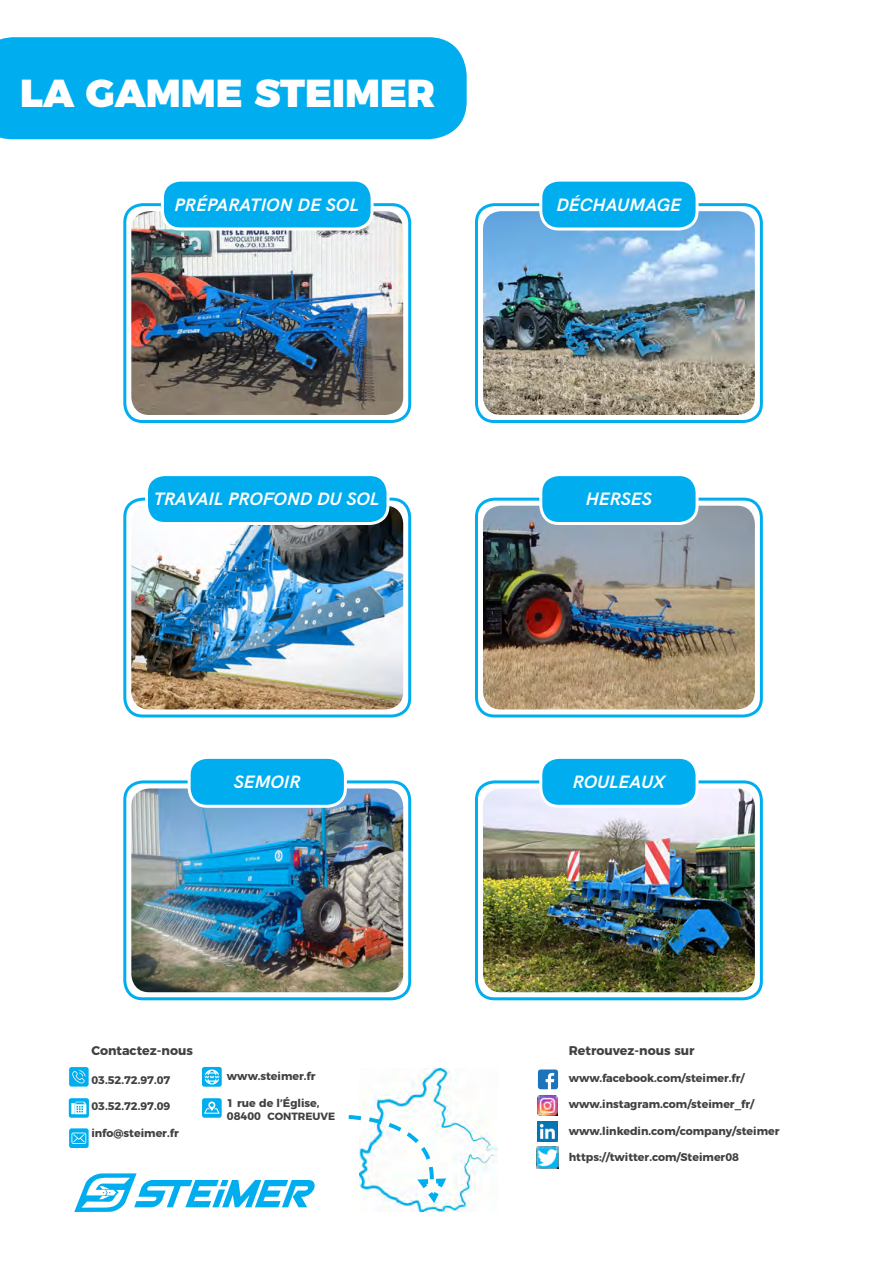
<style>
.page{position:relative;width:893px;height:1263px;background:#fff}
.page>*{position:absolute;margin:0;border:0;box-sizing:border-box;transform-origin:0 0}
.t1{font:900 39px "Montserrat";color:#fff}
.t2{font:italic 700 18px "HK Grotesk";color:#fff}
.t3{font:700 12.6px "Montserrat";color:#414042}
.t4{font:700 11.1px "Montserrat";color:#414042}
.t5{font:700 10.5px "Montserrat";color:#414042}
.s1{font-size:11.1px}
</style>
<div class="page">
<img style="left:363px;top:1068px;width:134px;height:144px">
<svg style="left:74px;top:1173px;width:241px;height:39px"></svg>
<svg style="left:348px;top:1113px;width:102px;height:94px"></svg>
<div style="left:69px;top:1067px;width:20px;height:19px;background:#00aeef;border-radius:2px"></div>
<svg style="left:72px;top:1070px;width:14px;height:13px"></svg>
<svg style="left:69px;top:1098px;width:20px;height:20px"></svg>
<svg style="left:71px;top:1103px;width:4px;height:11px"></svg>
<svg style="left:75px;top:1102px;width:11px;height:12px"></svg>
<div style="left:202px;top:1098px;width:20px;height:20px;background:#00aeef;border-radius:2px"></div>
<svg style="left:204px;top:1101px;width:16px;height:13px"></svg>
<div style="left:69px;top:1128px;width:20px;height:20px;background:#00aeef;border-radius:2px"></div>
<svg style="left:71px;top:1132px;width:15px;height:12px"></svg>
<div style="left:202px;top:1067px;width:20px;height:20px;background:#00aeef;border-radius:2px"></div>
<svg style="left:205px;top:1069px;width:14px;height:15px"></svg>
<img style="left:131px;top:788px;width:272px;height:204px">
<div style="left:123px;top:780px;width:288px;height:220px;border:3px solid #00aeef;border-radius:18px"></div>
<div style="left:189px;top:757px;width:156px;height:49px;background:#00aeef;border-radius:18px"></div>
<div style="left:188px;top:756px;width:159px;height:52px;border:3px solid #fff;border-radius:18px"></div>
<img style="left:483px;top:788px;width:272px;height:204px">
<div style="left:475px;top:780px;width:288px;height:220px;border:3px solid #00aeef;border-radius:18px"></div>
<div style="left:541px;top:757px;width:156px;height:49px;background:#00aeef;border-radius:18px"></div>
<div style="left:539px;top:756px;width:160px;height:52px;border:3px solid #fff;border-radius:18px"></div>
<img style="left:483px;top:506px;width:272px;height:203px">
<div style="left:475px;top:498px;width:288px;height:219px;border:3px solid #00aeef;border-radius:18px"></div>
<div style="left:541px;top:475px;width:156px;height:48px;background:#00aeef;border-radius:18px"></div>
<div style="left:539px;top:473px;width:160px;height:52px;border:3px solid #fff;border-radius:18px"></div>
<img style="left:483px;top:211px;width:272px;height:204px">
<div style="left:475px;top:203px;width:288px;height:220px;border:3px solid #00aeef;border-radius:18px"></div>
<div style="left:541px;top:180px;width:156px;height:49px;background:#00aeef;border-radius:18px"></div>
<div style="left:539px;top:179px;width:160px;height:51px;border:3px solid #fff;border-radius:18px"></div>
<img style="left:131px;top:506px;width:272px;height:203px">
<div style="left:123px;top:498px;width:288px;height:219px;border:3px solid #00aeef;border-radius:18px"></div>
<div style="left:147px;top:475px;width:241px;height:48px;background:#00aeef;border-radius:18px"></div>
<div style="left:145px;top:473px;width:244px;height:52px;border:3px solid #fff;border-radius:18px"></div>
<img style="left:131px;top:211px;width:272px;height:204px">
<div style="left:123px;top:203px;width:288px;height:220px;border:3px solid #00aeef;border-radius:18px"></div>
<div style="left:162px;top:180px;width:210px;height:49px;background:#00aeef;border-radius:18px"></div>
<div style="left:161px;top:179px;width:213px;height:51px;border:3px solid #fff;border-radius:18px"></div>
<div style="left:0;top:37px;width:467px;height:102px;background:#00aeef"></div>
<svg style="left:538px;top:1069px;width:20px;height:20px"></svg>
<img style="left:538px;top:1095px;width:20px;height:20px">
<img style="left:538px;top:1121px;width:20px;height:20px">
<img style="left:537px;top:1146px;width:22px;height:22px">
<h1 class="t1" style="left:20px;top:60px;width:416px">LA GAMME STEIMER</h1>
<h2 class="t2" style="left:175px;top:191px;width:186px">PRÉPARATION DE SOL</h2>
<h2 class="t2" style="left:154px;top:486px;width:227px">TRAVAIL PROFOND DU SOL</h2>
<h2 class="t2" style="left:556px;top:191px;width:126px">DÉCHAUMAGE</h2>
<h2 class="t2" style="left:586px;top:486px;width:68px">HERSES</h2>
<h2 class="t2" style="left:234px;top:768px;width:68px">SEMOIR</h2>
<h2 class="t2" style="left:573px;top:768px;width:94px">ROULEAUX</h2>
<p class="t3" style="left:91px;top:1040px;width:103px">Contactez-nous</p>
<p class="t4" style="left:91px;top:1071px;width:80px">03.52.72.97.07</p>
<p class="t4" style="left:91px;top:1097px;width:80px">03.52.72.97.09</p>
<p class="t4" style="left:91px;top:1124px;width:89px">info@steimer.fr</p>
<p class="t4" style="left:227px;top:1067px;width:90px">www.steimer.fr</p>
<p class="t4" style="left:227px;top:1094px;width:94px">1 rue de l’Église,</p>
<p class="t5" style="left:227px;top:1108px;width:110px"><span class="s1">08400</span> CONTREUVE</p>
<p class="t3" style="left:569px;top:1040px;width:127px">Retrouvez-nous sur</p>
<p class="t4" style="left:569px;top:1068px;width:177px">www.facebook.com/steimer.fr/</p>
<p class="t4" style="left:569px;top:1095px;width:187px">www.instagram.com/steimer_fr/</p>
<p class="t4" style="left:569px;top:1121px;width:212px">www.linkedin.com/company/steimer</p>
<p class="t4" style="left:569px;top:1148px;width:172px">https://twitter.com/Steimer08</p>
</div>
